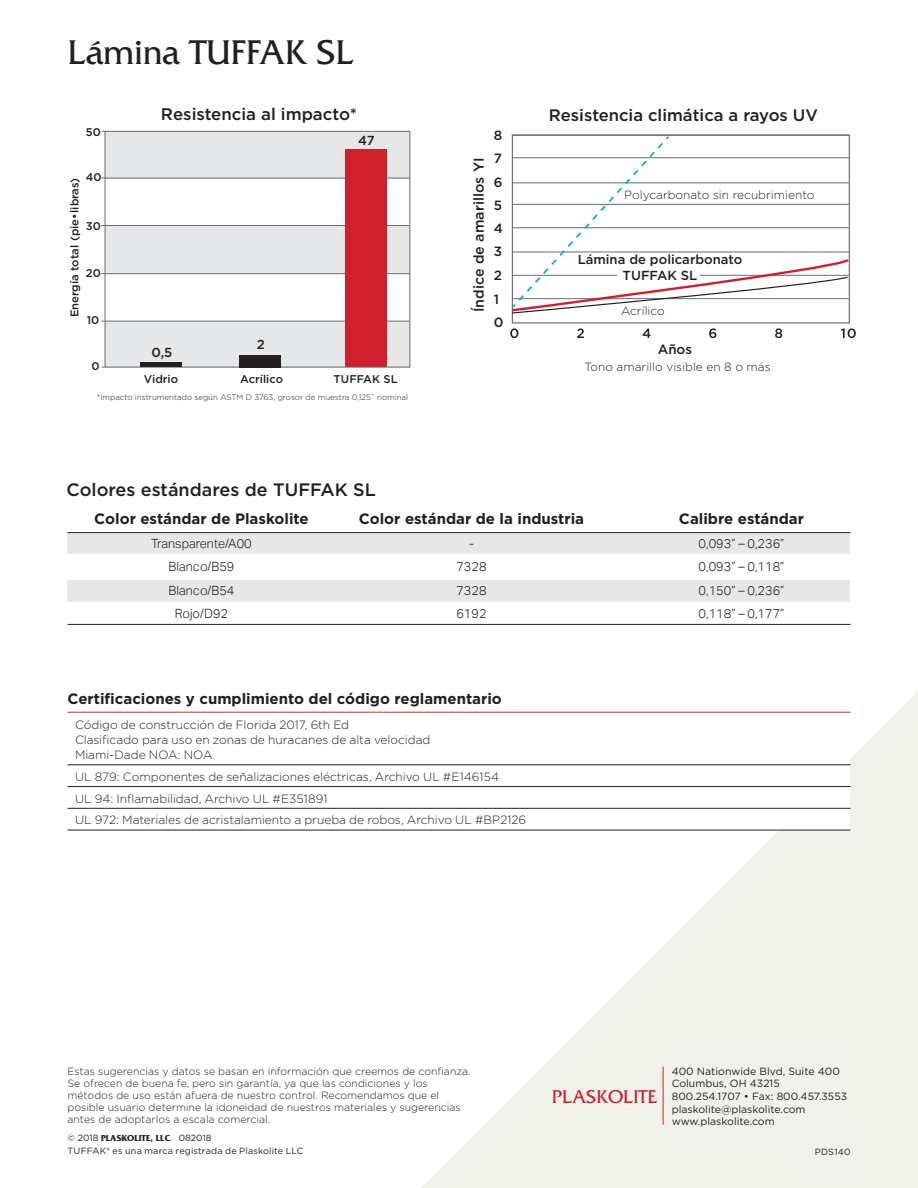
<style>
.page{position:relative;width:918px;height:1188px;background:#fff}
.page>*{position:absolute;margin:0;border:0;box-sizing:border-box;transform-origin:0 0}
.t1{font:36px "Friz Quadrata";color:#231f20}
.t2{font:19.5px "Friz Quadrata";color:#d0202e}
.t3{font:500 18px "Gotham";color:#231f20}
.t4{font:500 16.8px "Gotham";color:#231f20}
.t5{font:500 16.65px "Gotham";color:#231f20}
.t6{font:700 15px "Gotham";color:#231f20}
.t7{font:500 14.25px "Gotham";color:#231f20}
.t8{font:500 13.35px "Gotham";color:#231f20}
.t9{font:500 13.05px/15.6px "Gotham";color:#231f20;text-align:center}
.t10{font:300 12.75px "Aktiv Grotesk";color:#231f20}
.t11{font:300 12px/15px "Gotham";letter-spacing:-.005em;color:#231f20}
.t12{font:300 11.85px "Gotham";color:#231f20}
.t13{font:500 11.25px "Gotham";color:#231f20}
.t14{font:300 10.5px/12px "Gotham";color:#231f20}
.t15{font:10.5px/12.6px "Gotham";color:#231f20}
.t16{font:9px "Gotham";letter-spacing:.02em;color:#231f20}
.t17{font:700 9px "Friz Quadrata";color:#231f20}
.t18{font:300 7.95px "Gotham";color:#231f20}
.s1{font-family:"Gotham";font-weight:400}
</style>
<div class="page">
<svg style="left:421px;top:691px;width:497px;height:497px;fill:#f1f1ec"></svg>
<div style="left:68px;top:712px;width:782px;height:117px;background:#fff"></div>
<div style="left:68px;top:532px;width:782px;height:22px;background:#e6e7e9"></div>
<div style="left:68px;top:580px;width:782px;height:21px;background:#e6e7e9"></div>
<hr style="left:68px;top:532px;width:782px;height:1px;background:#231f20">
<hr style="left:68px;top:624px;width:782px;height:1px;background:#231f20">
<svg style="left:511px;top:134px;width:339px;height:180px"></svg>
<svg style="left:510px;top:328px;width:8px;height:10px"></svg>
<svg style="left:577px;top:328px;width:7px;height:10px"></svg>
<svg style="left:643px;top:329px;width:8px;height:9px"></svg>
<svg style="left:709px;top:328px;width:7px;height:10px"></svg>
<svg style="left:775px;top:328px;width:7px;height:10px"></svg>
<svg style="left:841px;top:328px;width:15px;height:10px"></svg>
<div style="left:618px;top:271px;width:82px;height:9px;background:#fff"></div>
<hr style="left:68px;top:712px;width:782px;height:1px;background:#d0202e">
<hr style="left:68px;top:764px;width:782px;height:1px;background:#231f20">
<hr style="left:68px;top:786px;width:782px;height:1px;background:#231f20">
<hr style="left:68px;top:808px;width:782px;height:1px;background:#231f20">
<hr style="left:68px;top:830px;width:782px;height:1px;background:#231f20">
<hr style="left:663px;top:1066px;width:1px;height:59px;background:#d0202e">
<svg style="left:101px;top:131px;width:309px;height:237px"></svg>
<hr style="left:141px;top:363px;width:41px;height:4px;background:#231f20">
<div style="left:240px;top:355px;width:41px;height:12px;background:#231f20"></div>
<h1 class="t1" style="left:68px;top:32px;width:288px">Lámina TUFFAK SL</h1>
<p class="t13" style="left:86px;top:124px;width:17px">50</p>
<p class="t13" style="left:86px;top:170px;width:17px">40</p>
<p class="t13" style="left:67px;top:317px;width:141px;rotate:-90deg">Energía total (pie•libras)</p>
<p class="t13" style="left:86px;top:218px;width:17px">30</p>
<p class="t13" style="left:86px;top:266px;width:16px">20</p>
<p class="t13" style="left:87px;top:313px;width:14px">10</p>
<p class="t13" style="left:91px;top:359px;width:10px">0</p>
<h3 class="t4" style="left:161px;top:103px;width:198px">Resistencia al impacto*</h3>
<p class="t9" style="left:358px;top:133px;width:18px">47</p>
<p class="t9" style="left:151px;top:345px;width:22px">0,5</p>
<p class="t13" style="left:144px;top:371px;width:36px">Vidrio</p>
<p class="t9" style="left:257px;top:336px;width:10px">2</p>
<p class="t13" style="left:240px;top:371px;width:44px">Acrílico</p>
<p class="t13" style="left:334px;top:371px;width:65px">TUFFAK SL</p>
<p class="t18" style="left:97px;top:393px;width:313px">*Impacto instrumentado según ASTM D 3763, grosor de muestra 0,125˝ nominal</p>
<h3 class="t3" style="left:67px;top:478px;width:311px">Colores estándares de TUFFAK SL</h3>
<h3 class="t7" style="left:470px;top:312px;width:156px;rotate:-90deg">Índice de amarillos YI</h3>
<p class="t8" style="left:494px;top:127px;width:10px">8</p>
<p class="t8" style="left:494px;top:150px;width:10px">7</p>
<p class="t8" style="left:494px;top:173px;width:10px">6</p>
<p class="t8" style="left:494px;top:196px;width:10px">5</p>
<p class="t8" style="left:494px;top:220px;width:11px">4</p>
<p class="t8" style="left:494px;top:243px;width:10px">3</p>
<p class="t8" style="left:494px;top:267px;width:10px">2</p>
<p class="t8" style="left:494px;top:290px;width:7px">1</p>
<p class="t8" style="left:494px;top:314px;width:11px">0</p>
<h3 class="t5" style="left:549px;top:104px;width:271px">Resistencia climática a rayos UV</h3>
<p class="t12" style="left:624px;top:188px;width:192px">Polycarbonato sin recubrimiento</p>
<p class="t9" style="left:578px;top:252px;width:166px">Lámina de policarbonato<br>TUFFAK SL</p>
<p class="t12" style="left:621px;top:304px;width:45px">Acrílico</p>
<p class="t8" style="left:658px;top:340px;width:36px">Años</p>
<p class="t12" style="left:584px;top:360px;width:188px">Tono amarillo visible en 8 o más</p>
<h3 class="t6" style="left:94px;top:509px;width:216px">Color estándar de Plaskolite</h3>
<h3 class="t6" style="left:359px;top:509px;width:227px">Color estándar de la industria</h3>
<h3 class="t6" style="left:679px;top:509px;width:127px">Calibre estándar</h3>
<p class="t10" style="left:151px;top:536px;width:102px">Transparente/A00</p>
<p class="t10" style="left:469px;top:536px;width:6px">-</p>
<p class="t10" style="left:699px;top:536px;width:87px">0,093” – 0,236”</p>
<p class="t10" style="left:169px;top:559px;width:67px">Blanco/B59</p>
<p class="t10" style="left:456px;top:559px;width:32px">7328</p>
<p class="t10" style="left:699px;top:559px;width:87px">0,093” – 0,118”</p>
<p class="t10" style="left:169px;top:583px;width:67px">Blanco/B54</p>
<p class="t10" style="left:456px;top:583px;width:32px">7328</p>
<p class="t10" style="left:699px;top:583px;width:87px">0,150” – 0,236”</p>
<p class="t10" style="left:175px;top:606px;width:55px">Rojo/D92</p>
<p class="t10" style="left:456px;top:606px;width:32px">6192</p>
<p class="t10" style="left:699px;top:606px;width:87px">0,118” – 0,177”</p>
<h3 class="t6" style="left:68px;top:689px;width:436px">Certificaciones y cumplimiento del código reglamentario</h3>
<p class="t11" style="left:75px;top:717px;width:357px">Código de construcción de Florida 2017, 6th Ed<br>Clasificado para uso en zonas de huracanes de alta velocidad<br>Miami-Dade NOA: NOA</p>
<p class="t11" style="left:75px;top:765px;width:453px;line-height:21.8px">UL 879: Componentes de señalizaciones eléctricas, Archivo UL #E146154<br>UL 94: Inflamabilidad, Archivo UL #E351891<br>UL 972: Materiales de acristalamiento a prueba de robos, Archivo UL #BP2126</p>
<p class="t14" style="left:68px;top:1065px;width:405px">Estas sugerencias y datos se basan en información que creemos de confianza.<br>Se ofrecen de buena fe, pero sin garantía, ya que las condiciones y los métodos de uso están afuera de nuestro control. Recomendamos que el posible usuario determine la idoneidad de nuestros materiales y sugerencias antes de adoptarlos a escala comercial.</p>
<p class="t17" style="left:68px;top:1133px;width:146px"><span class="s1">© 2018</span> PLASKOLITE, LLC <span class="s1">082018</span></p>
<p class="t16" style="left:68px;top:1145px;width:238px">TUFFAK® es una marca registrada de Plaskolite LLC</p>
<h2 class="t2" style="left:552px;top:1086px;width:107px">PLASKOLITE</h2>
<p class="t15" style="left:672px;top:1065px;width:177px">400 Nationwide Blvd, Suite 400<br>Columbus, OH 43215<br>800.254.1707 • Fax: 800.457.3553 plaskolite@plaskolite.com www.plaskolite.com</p>
<p class="t16" style="left:815px;top:1146px;width:37px">PDS140</p>
</div>
